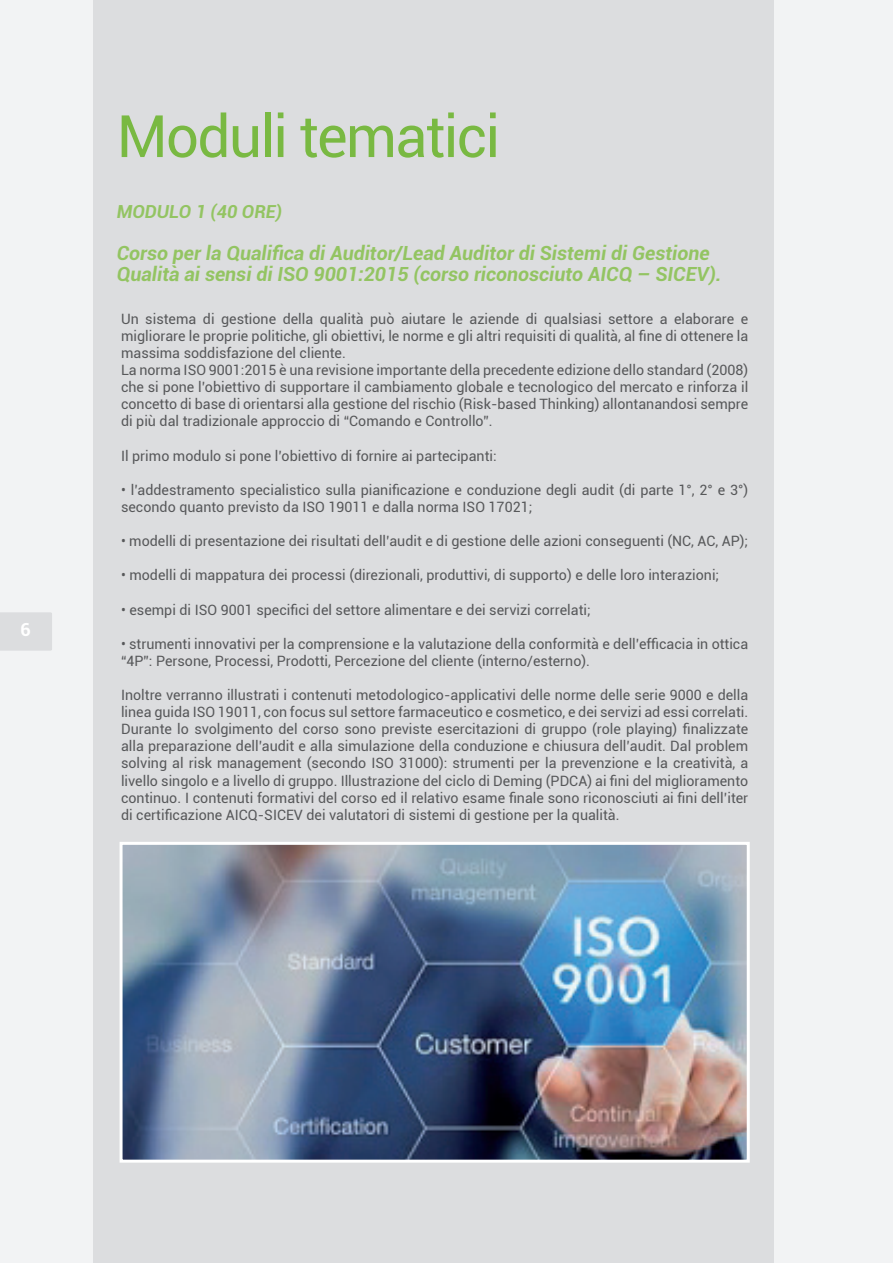
<style>
.page{position:relative;width:893px;height:1263px;background:#f2f3f4}
.page>*{position:absolute;margin:0;border:0;box-sizing:border-box;transform-origin:0 0}
.t1{font:58.5px "Roboto";letter-spacing:-.03em;color:#79b942}
.t2{font:italic 700 19.5px/21px "Roboto";color:#93c462}
.t3{font:italic 700 18px "Roboto";color:#93c462}
.t4{font:700 18px "Roboto";color:#fff}
.t5{font:14.25px/17.1px "Roboto";color:#57585a}
</style>
<div class="page">
<div style="left:94px;top:0;width:680px;height:1263px;background:#dcdddf"></div>
<img style="left:124px;top:846px;width:622px;height:313px">
<div style="left:120px;top:842px;width:630px;height:321px;border:3px solid #fff"></div>
<div style="left:0;top:612px;width:52px;height:39px;background:#dcdddf"></div>
<p class="t4" style="left:13px;top:614px;width:12px">6</p>
<p class="t4" style="left:20px;top:617px;width:12px">6</p>
<h1 class="t1" style="left:117px;top:95px;width:385px">Moduli tematici</h1>
<p class="t3" style="left:117px;top:199px;width:167px">MODULO 1 (40 ORE)</p>
<h2 class="t2" style="left:117px;top:242px;width:606px">Corso per la Qualifica di Auditor/Lead Auditor di Sistemi di Gestione<br>Qualità ai sensi di ISO 9001:2015 (corso riconosciuto AICQ – SICEV).</h2>
<p class="t5" style="left:121px;top:310px;width:629px">Un sistema di gestione della qualità può aiutare le aziende di qualsiasi settore a elaborare e migliorare le proprie politiche, gli obiettivi, le norme e gli altri requisiti di qualità, al fine di ottenere la massima soddisfazione del cliente.<br>La norma ISO 9001:2015 è una revisione importante della precedente edizione dello standard (2008) che si pone l’obiettivo di supportare il cambiamento globale e tecnologico del mercato e rinforza il concetto di base di orientarsi alla gestione del rischio (Risk-based Thinking) allontanandosi sempre di più dal tradizionale approccio di “Comando e Controllo”.</p>
<p class="t5" style="left:121px;top:446px;width:377px">Il primo modulo si pone l’obiettivo di fornire ai partecipanti:</p>
<p class="t5" style="left:121px;top:481px;width:629px">• l’addestramento specialistico sulla pianificazione e conduzione degli audit (di parte 1°, 2° e 3°) secondo quanto previsto da ISO 19011 e dalla norma ISO 17021;</p>
<p class="t5" style="left:121px;top:532px;width:629px">• modelli di presentazione dei risultati dell’audit e di gestione delle azioni conseguenti (NC, AC, AP);</p>
<p class="t5" style="left:121px;top:566px;width:600px">• modelli di mappatura dei processi (direzionali, produttivi, di supporto) e delle loro interazioni;</p>
<p class="t5" style="left:121px;top:600px;width:471px">• esempi di ISO 9001 specifici del settore alimentare e dei servizi correlati;</p>
<p class="t5" style="left:121px;top:635px;width:629px">• strumenti innovativi per la comprensione e la valutazione della conformità e dell’efficacia in ottica “4P”: Persone, Processi, Prodotti, Percezione del cliente (interno/esterno).</p>
<p class="t5" style="left:121px;top:686px;width:629px;text-align:justify">Inoltre verranno illustrati i contenuti metodologico-applicativi delle norme delle serie 9000 e della linea guida ISO 19011, con focus sul settore farmaceutico e cosmetico, e dei servizi ad essi correlati.<br>Durante lo svolgimento del corso sono previste esercitazioni di gruppo (role playing) finalizzate alla preparazione dell’audit e alla simulazione della conduzione e chiusura dell’audit. Dal problem solving al risk management (secondo ISO 31000): strumenti per la prevenzione e la creatività, a livello singolo e a livello di gruppo. Illustrazione del ciclo di Deming (PDCA) ai fini del miglioramento continuo. I contenuti formativi del corso ed il relativo esame finale sono riconosciuti ai fini dell’iter di certificazione AICQ-SICEV dei valutatori di sistemi di gestione per la qualità.</p>
</div>
